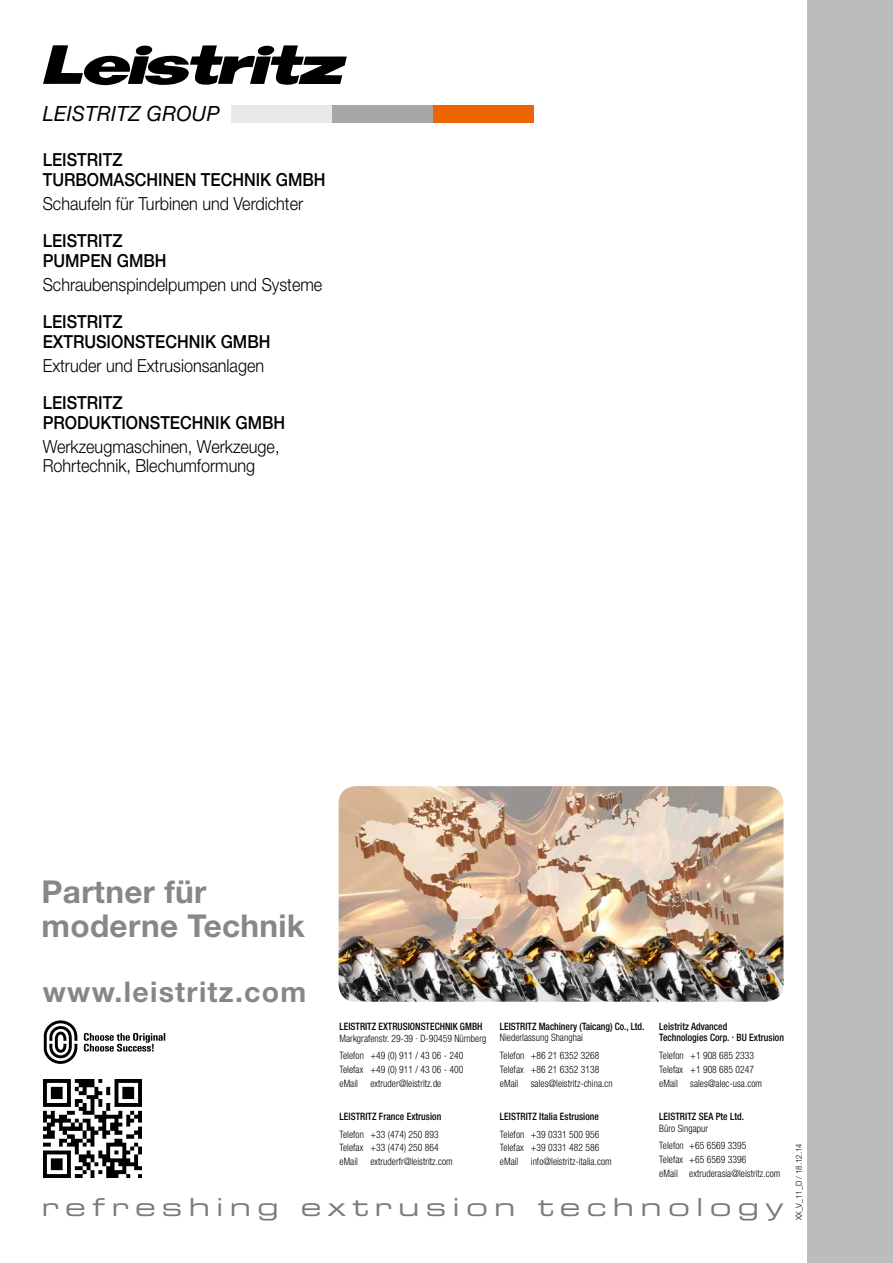
<style>
.page{position:relative;width:893px;height:1263px;background:#fff}
.page>*{position:absolute;margin:0;border:0;box-sizing:border-box;transform-origin:0 0}
.t1{font:700 31.5px/34.5px "Helvetica Neue";letter-spacing:.01em;color:#878786}
.t2{font:700 28.5px "Helvetica Neue";letter-spacing:.045em;color:#878786}
.t3{font:24.75px "Eurostile Extended Two";letter-spacing:.23em;color:#787978;scale:1.09 1}
.t4{font:italic 21px "Helvetica Neue";letter-spacing:.015em;color:#000;scale:.95 1}
.t5{font:300 18px/19.5px "Helvetica Neue";color:#000;scale:.9 1}
.t6{font:500 18px/19.5px "Helvetica Neue";color:#000;scale:.9 1}
.t7{font:300 condensed 10.2px/13.8px "Helvetica Neue";letter-spacing:.005em;color:#000;scale:.94 1}
.t8{font:500 condensed 10.2px/11.7px "Helvetica Neue";letter-spacing:.005em;color:#000;scale:.94 1}
.t9{font:300 8.25px "Helvetica Neue";color:#000;scale:.95 1}
</style>
<div class="page">
<div style="left:808px;top:0;width:85px;height:1263px;background:#bbbcbd"></div>
<div style="left:231px;top:106px;width:101px;height:17px;background:#e9e9e9"></div>
<div style="left:332px;top:106px;width:101px;height:17px;background:#a7a7a8"></div>
<div style="left:433px;top:106px;width:101px;height:17px;background:#ec6502"></div>
<svg style="left:43px;top:45px;width:304px;height:40px"></svg>
<svg style="left:44px;top:1020px;width:33px;height:44px"></svg>
<svg style="left:84px;top:1033px;width:81px;height:18px"></svg>
<img style="left:339px;top:786px;width:444px;height:216px">
<img style="left:44px;top:1079px;width:98px;height:98px">
<h3 class="t4" style="left:43px;top:101px;width:188px">LEISTRITZ GROUP</h3>
<h3 class="t6" style="left:43px;top:150px;width:316px">LEISTRITZ<br>TURBOMASCHINEN TECHNIK GMBH</h3>
<h3 class="t5" style="left:43px;top:193px;width:291px">Schaufeln für Turbinen und Verdichter</h3>
<h3 class="t6" style="left:43px;top:231px;width:139px">LEISTRITZ<br>PUMPEN GMBH</h3>
<h3 class="t5" style="left:43px;top:274px;width:312px">Schraubenspindelpumpen und Systeme</h3>
<h3 class="t6" style="left:43px;top:312px;width:255px">LEISTRITZ<br>EXTRUSIONSTECHNIK GMBH</h3>
<h3 class="t5" style="left:43px;top:355px;width:248px">Extruder und Extrusionsanlagen</h3>
<h3 class="t6" style="left:43px;top:393px;width:271px">LEISTRITZ<br>PRODUKTIONSTECHNIK GMBH</h3>
<h3 class="t5" style="left:43px;top:436px;width:265px">Werkzeugmaschinen, Werkzeuge,<br>Rohrtechnik, Blechumformung</h3>
<h1 class="t1" style="left:42px;top:873px;width:265px">Partner für moderne Technik</h1>
<h2 class="t2" style="left:43px;top:974px;width:265px">www.leistritz.com</h2>
<p class="t8" style="left:340px;top:1020px;width:154px">LEISTRITZ EXTRUSIONSTECHNIK GMBH</p>
<p class="t7" style="left:340px;top:1029px;width:158px;line-height:17.4px">Markgrafenstr. 29-39 . D-90459 Nürnberg<br>Telefon +49 (0) 911 / 43 06 - 240</p>
<p class="t7" style="left:340px;top:1062px;width:133px">Telefax +49 (0) 911 / 43 06 - 400 eMail extruder@leistritz.de</p>
<p class="t8" style="left:340px;top:1110px;width:110px">LEISTRITZ France Extrusion</p>
<p class="t7" style="left:340px;top:1127px;width:122px">Telefon +33 (474) 250 893<br>Telefax +33 (474) 250 864 eMail extruderfr@leistritz.com</p>
<p class="t8" style="left:500px;top:1020px;width:155px">LEISTRITZ Machinery (Taicang) Co., Ltd.</p>
<p class="t7" style="left:500px;top:1029px;width:107px;line-height:17.4px">Niederlassung Shanghai<br>Telefon +86 21 6352 3268</p>
<p class="t7" style="left:500px;top:1062px;width:121px">Telefax +86 21 6352 3138 eMail sales@leistritz-china.cn</p>
<p class="t8" style="left:500px;top:1110px;width:107px">LEISTRITZ Italia Estrusione</p>
<p class="t7" style="left:500px;top:1127px;width:120px">Telefon +39 0331 500 956<br>Telefax +39 0331 482 586 eMail info@leistritz-italia.com</p>
<p class="t8" style="left:659px;top:1020px;width:134px">Leistritz Advanced<br>Technologies Corp. . BU Extrusion</p>
<p class="t7" style="left:659px;top:1048px;width:111px">Telefon +1 908 685 2333<br>Telefax +1 908 685 0247 eMail sales@alec-usa.com</p>
<p class="t8" style="left:659px;top:1110px;width:92px">LEISTRITZ SEA Pte Ltd.</p>
<p class="t7" style="left:659px;top:1119px;width:94px;line-height:17.4px">Büro Singapur<br>Telefon +65 6569 3395</p>
<p class="t7" style="left:659px;top:1152px;width:130px">Telefax +65 6569 3396<br>eMail extruderasia@leistritz.com</p>
<h3 class="t3" style="left:42px;top:1190px;width:682px">refreshing extrusion technology</h3>
<p class="t9" style="left:794px;top:1220px;width:83px;rotate:-90deg">XX_V_11_D / 18.12.14</p>
</div>
